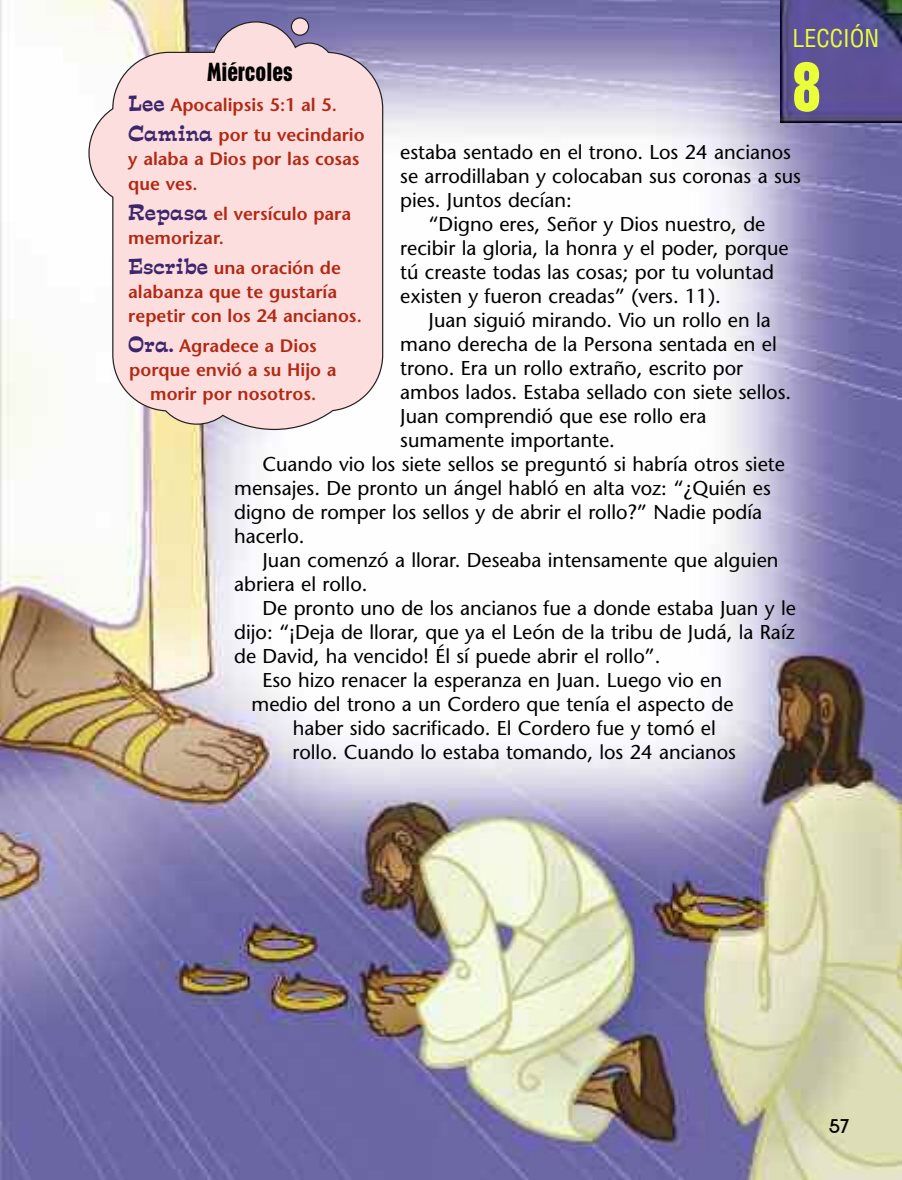
<style>
.page{position:relative;width:902px;height:1180px;background:#fff}
.page>*{position:absolute;margin:0;border:0;box-sizing:border-box;transform-origin:0 0}
.t1{font:700 condensed 64px "Placard";color:#ebff38}
.t2{font:700 condensed 24px "Placard";color:#000}
.t3{font:condensed 24px "Helvetica";color:#ebff38}
.t4{font:20px "Stone Sans";color:#000}
.t5{font:700 20px "New Garden";color:#000}
.t6{font:600 18px/24px "Stone Sans";color:#b22913}
.s1{font-family:"Estro Font";font-weight:400;font-size:20px;color:#3c256a}
</style>
<div class="page">
<img style="left:0;top:0;width:901px;height:1179px">
<svg style="left:88px;top:21px;width:296px;height:409px;background:#f3dadc"></svg>
<div style="left:291px;top:18px;width:17px;height:17px;background:#fcdedf;border-radius:50%"></div>
<div style="left:291px;top:17px;width:18px;height:19px;border:1px solid #231f20;border-radius:50%"></div>
<img style="left:780px;top:0;width:121px;height:122px">
<p class="t3" style="left:792px;top:25px;width:88px">LECCIÓN</p>
<h1 class="t1" style="left:792px;top:63px;width:30px">8</h1>
<p class="t2" style="left:207px;top:63px;width:87px">Miércoles</p>
<p class="t6" style="left:128px;top:92px;width:238px;line-height:30px"><span class="s1">Lee</span> Apocalipsis 5:1 al 5.<br><span class="s1">Camina</span> por tu vecindario</p>
<p class="t6" style="left:128px;top:149px;width:233px">y alaba a Dios por las cosas que ves.</p>
<p class="t6" style="left:128px;top:203px;width:224px"><span class="s1">Repasa</span> el versículo para memorizar.</p>
<p class="t6" style="left:128px;top:257px;width:235px"><span class="s1">Escribe</span> una oración de alabanza que te gustaría repetir con los 24 ancianos.</p>
<p class="t6" style="left:128px;top:335px;width:190px"><span class="s1">Ora.</span> Agradece a Dios</p>
<p class="t6" style="left:129px;top:359px;width:209px">porque envió a su Hijo a</p>
<p class="t6" style="left:150px;top:383px;width:167px">morir por nosotros.</p>
<p class="t4" style="left:400px;top:144px;width:392px">estaba sentado en el trono. Los 24 ancianos</p>
<p class="t4" style="left:400px;top:168px;width:402px">se arrodillaban y colocaban sus coronas a sus</p>
<p class="t4" style="left:400px;top:192px;width:173px">pies. Juntos decían:</p>
<p class="t4" style="left:428px;top:216px;width:338px">“Digno eres, Señor y Dios nuestro, de</p>
<p class="t4" style="left:400px;top:240px;width:390px">recibir la gloria, la honra y el poder, porque</p>
<p class="t4" style="left:400px;top:264px;width:375px">tú creaste todas las cosas; por tu voluntad</p>
<p class="t4" style="left:400px;top:288px;width:322px">existen y fueron creadas” (vers. 11).</p>
<p class="t4" style="left:428px;top:312px;width:344px">Juan siguió mirando. Vio un rollo en la</p>
<p class="t4" style="left:400px;top:336px;width:378px">mano derecha de la Persona sentada en el</p>
<p class="t4" style="left:400px;top:360px;width:344px">trono. Era un rollo extraño, escrito por</p>
<p class="t4" style="left:400px;top:384px;width:392px">ambos lados. Estaba sellado con siete sellos.</p>
<p class="t4" style="left:400px;top:408px;width:308px">Juan comprendió que ese rollo era</p>
<p class="t4" style="left:400px;top:432px;width:216px">sumamente importante.</p>
<p class="t4" style="left:262px;top:456px;width:524px">Cuando vio los siete sellos se preguntó si habría otros siete</p>
<p class="t4" style="left:234px;top:480px;width:538px">mensajes. De pronto un ángel habló en alta voz: “¿Quién es</p>
<p class="t4" style="left:234px;top:504px;width:529px">digno de romper los sellos y de abrir el rollo?” Nadie podía</p>
<p class="t4" style="left:234px;top:528px;width:72px">hacerlo.</p>
<p class="t4" style="left:262px;top:552px;width:517px">Juan comenzó a llorar. Deseaba intensamente que alguien</p>
<p class="t4" style="left:234px;top:576px;width:135px">abriera el rollo.</p>
<p class="t4" style="left:262px;top:600px;width:535px">De pronto uno de los ancianos fue a donde estaba Juan y le</p>
<p class="t4" style="left:234px;top:624px;width:562px">dijo: “¡Deja de llorar, que ya el León de la tribu de Judá, la Raíz</p>
<p class="t4" style="left:234px;top:648px;width:428px">de David, ha vencido! Él sí puede abrir el rollo”.</p>
<p class="t4" style="left:262px;top:672px;width:461px">Eso hizo renacer la esperanza en Juan. Luego vio en</p>
<p class="t4" style="left:251px;top:696px;width:483px">medio del trono a un Cordero que tenía el aspecto de</p>
<p class="t4" style="left:293px;top:720px;width:424px">haber sido sacrificado. El Cordero fue y tomó el</p>
<p class="t4" style="left:292px;top:744px;width:445px">rollo. Cuando lo estaba tomando, los 24 ancianos</p>
<p class="t5" style="left:828px;top:1114px;width:22px">57</p>
</div>
